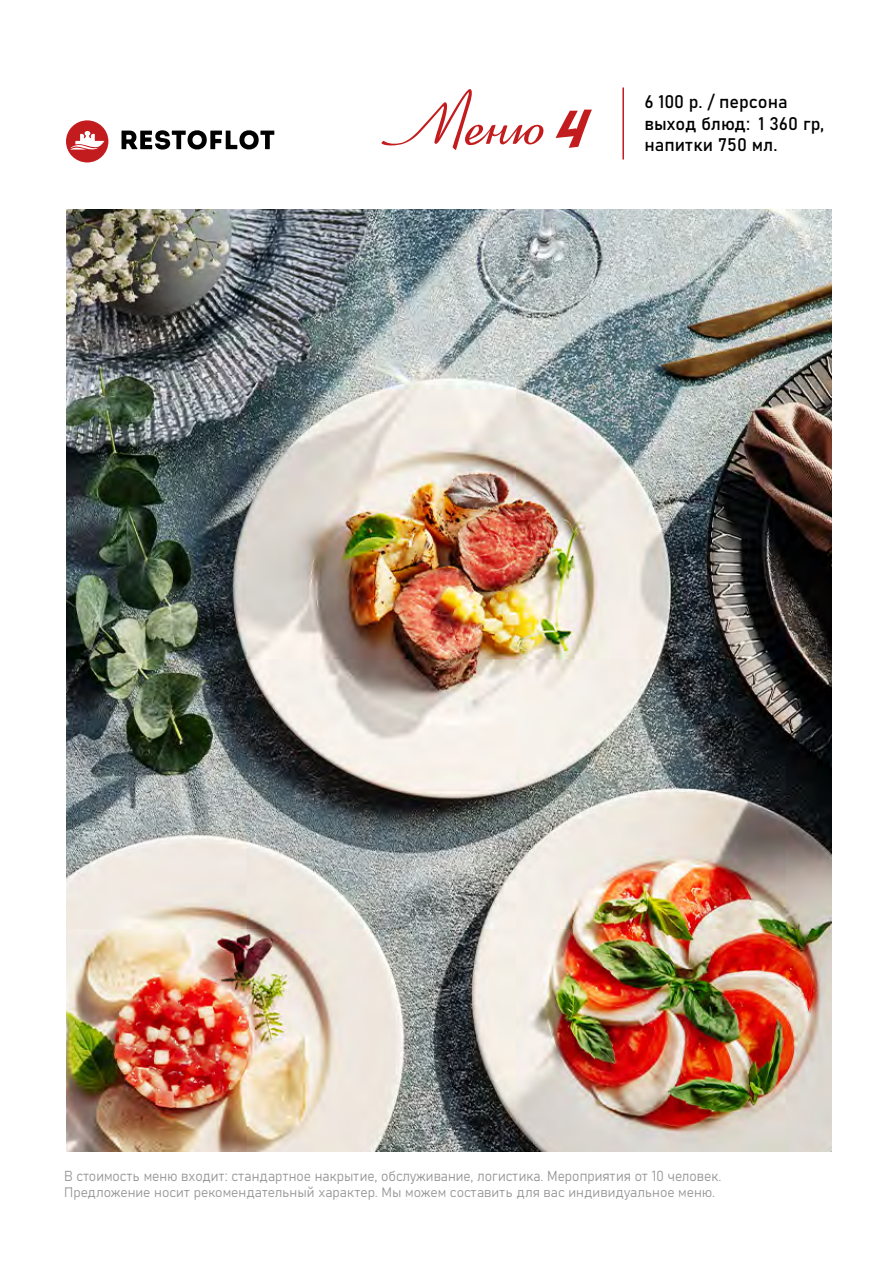
<style>
.page{position:relative;width:893px;height:1263px;background:#fff}
.page>*{position:absolute;margin:0;border:0;box-sizing:border-box;transform-origin:0 0}
.t1{font:64.35px "Adventure";color:#c31c1e}
.t2{font:18px/21.6px "Bahnschrift";color:#000}
.t3{font:14.25px "Bahnschrift";color:#969696;scale:.94 1}
.t4{font:13.5px "Bahnschrift";color:#969696}
</style>
<div class="page">
<svg style="left:122px;top:130px;width:152px;height:20px"></svg>
<div style="left:66px;top:120px;width:42px;height:42px;background:#c31c1e;border-radius:50%"></div>
<svg style="left:70px;top:131px;width:35px;height:19px"></svg>
<svg style="left:148px;top:209px;width:319px;height:1px"></svg>
<svg style="left:381px;top:89px;width:162px;height:61px"></svg>
<hr style="left:622px;top:88px;width:2px;height:71px;background:#c31c1e">
<img style="left:66px;top:210px;width:765px;height:941px">
<h1 class="t1" style="left:550px;top:90px;width:33px">4</h1>
<p class="t2" style="left:644px;top:90px;width:181px">6 100 р. / персона выход блюд: 1 360 гр, напитки 750 мл.</p>
<p class="t3" style="left:64px;top:1165px;width:701px">В стоимость меню входит: стандартное накрытие, обслуживание, логистика. Мероприятия от 10 человек.</p>
<p class="t4" style="left:64px;top:1182px;width:653px">Предложение носит рекомендательный характер. Мы можем составить для вас индивидуальное меню.</p>
</div>
